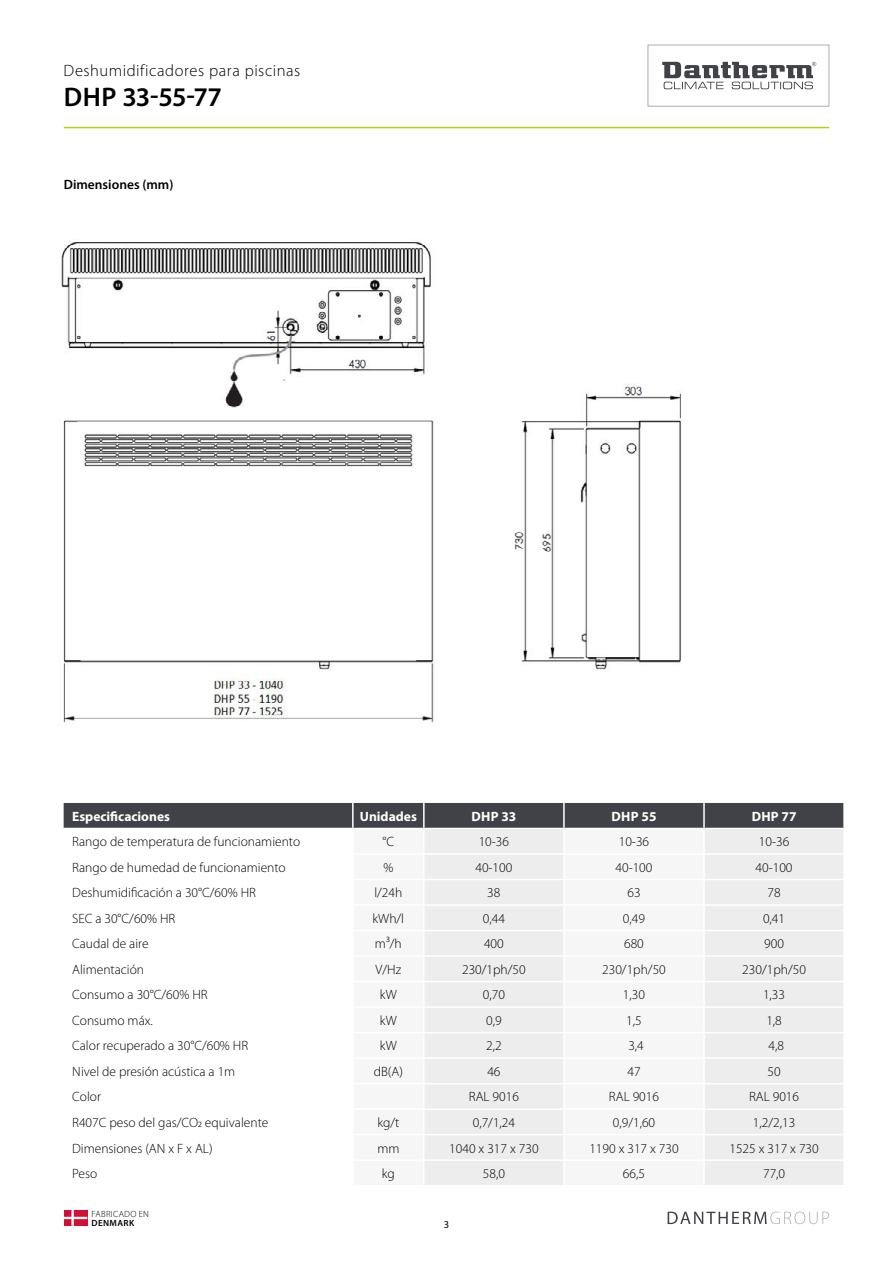
<style>
.page{position:relative;width:893px;height:1263px;background:#fff}
.page>*{position:absolute;margin:0;border:0;box-sizing:border-box;transform-origin:0 0}
.t1{font:600 27px "Myriad Pro";letter-spacing:-.015em;color:#000}
.t2{font:300 16.5px "Myriad Pro";letter-spacing:.035em;color:#000}
.t3{font:300 13.5px "Myriad Pro";color:#000}
.t4{font:700 13.5px "Myriad Pro";color:#fff}
.t5{font:600 13.5px "Myriad Pro";color:#000}
.t6{font:10.5px "Myriad Pro";color:#000}
.t7{font:300 9px "Myriad Pro";letter-spacing:.035em;color:#000}
.t8{font:600 9px "Myriad Pro";letter-spacing:.045em;color:#000}
</style>
<div class="page">
<div style="left:431px;top:1209px;width:31px;height:31px;border:2px solid #fff;border-radius:50%"></div>
<svg style="left:668px;top:1211px;width:161px;height:13px"></svg>
<svg style="left:648px;top:45px;width:181px;height:61px"></svg>
<hr style="left:64px;top:127px;width:765px;height:1px;background:#bccf00">
<svg style="left:64px;top:1210px;width:23px;height:16px"></svg>
<div style="left:64px;top:803px;width:779px;height:25px;background:#414248"></div>
<div style="left:425px;top:829px;width:418px;height:356px;background:#ededed"></div>
<div style="left:565px;top:829px;width:138px;height:356px;background:#f6f6f6"></div>
<hr style="left:352px;top:803px;width:2px;height:25px;background:#fff">
<hr style="left:423px;top:803px;width:2px;height:25px;background:#fff">
<hr style="left:563px;top:803px;width:2px;height:25px;background:#fff">
<hr style="left:703px;top:803px;width:2px;height:25px;background:#fff">
<hr style="left:563px;top:829px;width:2px;height:24px;background:#fff">
<hr style="left:703px;top:829px;width:2px;height:24px;background:#fff">
<hr style="left:563px;top:855px;width:2px;height:24px;background:#fff">
<hr style="left:703px;top:855px;width:2px;height:24px;background:#fff">
<hr style="left:563px;top:880px;width:2px;height:24px;background:#fff">
<hr style="left:703px;top:880px;width:2px;height:24px;background:#fff">
<hr style="left:563px;top:906px;width:2px;height:24px;background:#fff">
<hr style="left:703px;top:906px;width:2px;height:24px;background:#fff">
<hr style="left:563px;top:931px;width:2px;height:24px;background:#fff">
<hr style="left:703px;top:931px;width:2px;height:24px;background:#fff">
<hr style="left:563px;top:957px;width:2px;height:24px;background:#fff">
<hr style="left:703px;top:957px;width:2px;height:24px;background:#fff">
<hr style="left:563px;top:982px;width:2px;height:24px;background:#fff">
<hr style="left:703px;top:982px;width:2px;height:24px;background:#fff">
<hr style="left:563px;top:1008px;width:2px;height:24px;background:#fff">
<hr style="left:703px;top:1008px;width:2px;height:24px;background:#fff">
<hr style="left:563px;top:1033px;width:2px;height:24px;background:#fff">
<hr style="left:703px;top:1033px;width:2px;height:24px;background:#fff">
<hr style="left:563px;top:1059px;width:2px;height:24px;background:#fff">
<hr style="left:703px;top:1059px;width:2px;height:24px;background:#fff">
<hr style="left:563px;top:1084px;width:2px;height:24px;background:#fff">
<hr style="left:703px;top:1084px;width:2px;height:24px;background:#fff">
<hr style="left:563px;top:1110px;width:2px;height:24px;background:#fff">
<hr style="left:703px;top:1110px;width:2px;height:24px;background:#fff">
<hr style="left:563px;top:1135px;width:2px;height:24px;background:#fff">
<hr style="left:703px;top:1135px;width:2px;height:24px;background:#fff">
<hr style="left:563px;top:1161px;width:2px;height:24px;background:#fff">
<hr style="left:703px;top:1161px;width:2px;height:24px;background:#fff">
<hr style="left:424px;top:853px;width:140px;height:2px;background:#fff">
<hr style="left:564px;top:853px;width:140px;height:2px;background:#fff">
<hr style="left:704px;top:853px;width:141px;height:2px;background:#fff">
<hr style="left:424px;top:879px;width:140px;height:1px;background:#fff">
<hr style="left:564px;top:879px;width:140px;height:1px;background:#fff">
<hr style="left:704px;top:879px;width:141px;height:1px;background:#fff">
<hr style="left:424px;top:904px;width:140px;height:2px;background:#fff">
<hr style="left:564px;top:904px;width:140px;height:2px;background:#fff">
<hr style="left:704px;top:904px;width:141px;height:2px;background:#fff">
<hr style="left:424px;top:930px;width:140px;height:1px;background:#fff">
<hr style="left:564px;top:930px;width:140px;height:1px;background:#fff">
<hr style="left:704px;top:930px;width:141px;height:1px;background:#fff">
<hr style="left:424px;top:955px;width:140px;height:2px;background:#fff">
<hr style="left:564px;top:955px;width:140px;height:2px;background:#fff">
<hr style="left:704px;top:955px;width:141px;height:2px;background:#fff">
<hr style="left:424px;top:981px;width:140px;height:1px;background:#fff">
<hr style="left:564px;top:981px;width:140px;height:1px;background:#fff">
<hr style="left:704px;top:981px;width:141px;height:1px;background:#fff">
<hr style="left:424px;top:1006px;width:140px;height:2px;background:#fff">
<hr style="left:564px;top:1006px;width:140px;height:2px;background:#fff">
<hr style="left:704px;top:1006px;width:141px;height:2px;background:#fff">
<hr style="left:424px;top:1032px;width:140px;height:1px;background:#fff">
<hr style="left:564px;top:1032px;width:140px;height:1px;background:#fff">
<hr style="left:704px;top:1032px;width:141px;height:1px;background:#fff">
<hr style="left:424px;top:1057px;width:140px;height:2px;background:#fff">
<hr style="left:564px;top:1057px;width:140px;height:2px;background:#fff">
<hr style="left:704px;top:1057px;width:141px;height:2px;background:#fff">
<hr style="left:424px;top:1083px;width:140px;height:1px;background:#fff">
<hr style="left:564px;top:1083px;width:140px;height:1px;background:#fff">
<hr style="left:704px;top:1083px;width:141px;height:1px;background:#fff">
<hr style="left:424px;top:1108px;width:140px;height:2px;background:#fff">
<hr style="left:564px;top:1108px;width:140px;height:2px;background:#fff">
<hr style="left:704px;top:1108px;width:141px;height:2px;background:#fff">
<hr style="left:424px;top:1134px;width:140px;height:1px;background:#fff">
<hr style="left:564px;top:1134px;width:140px;height:1px;background:#fff">
<hr style="left:704px;top:1134px;width:141px;height:1px;background:#fff">
<hr style="left:424px;top:1159px;width:140px;height:2px;background:#fff">
<hr style="left:564px;top:1159px;width:140px;height:2px;background:#fff">
<hr style="left:704px;top:1159px;width:141px;height:2px;background:#fff">
<img style="left:61px;top:242px;width:620px;height:481px">
<p class="t2" style="left:64px;top:61px;width:238px">Deshumidificadores para piscinas</p>
<h1 class="t1" style="left:64px;top:80px;width:160px">DHP 33-55-77</h1>
<p class="t5" style="left:64px;top:176px;width:111px">Dimensiones (mm)</p>
<p class="t4" style="left:72px;top:807px;width:99px">Especificaciones</p>
<p class="t4" style="left:360px;top:807px;width:59px">Unidades</p>
<p class="t4" style="left:471px;top:807px;width:46px">DHP 33</p>
<p class="t4" style="left:612px;top:807px;width:46px">DHP 55</p>
<p class="t4" style="left:752px;top:807px;width:46px">DHP 77</p>
<p class="t3" style="left:72px;top:834px;width:230px">Rango de temperatura de funcionamiento</p>
<p class="t3" style="left:382px;top:834px;width:13px">°C</p>
<p class="t3" style="left:479px;top:834px;width:32px">10-36</p>
<p class="t3" style="left:619px;top:834px;width:32px">10-36</p>
<p class="t3" style="left:759px;top:834px;width:32px">10-36</p>
<p class="t3" style="left:72px;top:859px;width:215px">Rango de humedad de funcionamiento</p>
<p class="t3" style="left:383px;top:859px;width:11px">%</p>
<p class="t3" style="left:475px;top:859px;width:38px">40-100</p>
<p class="t3" style="left:615px;top:859px;width:38px">40-100</p>
<p class="t3" style="left:756px;top:859px;width:38px">40-100</p>
<p class="t3" style="left:72px;top:885px;width:185px">Deshumidificación a 30°C/60% HR</p>
<p class="t3" style="left:374px;top:885px;width:30px">l/24h</p>
<p class="t3" style="left:487px;top:885px;width:15px">38</p>
<p class="t3" style="left:627px;top:885px;width:15px">63</p>
<p class="t3" style="left:767px;top:885px;width:15px">78</p>
<p class="t3" style="left:72px;top:910px;width:105px">SEC a 30°C/60% HR</p>
<p class="t3" style="left:373px;top:910px;width:33px">kWh/l</p>
<p class="t3" style="left:483px;top:910px;width:24px">0,44</p>
<p class="t3" style="left:623px;top:910px;width:24px">0,49</p>
<p class="t3" style="left:763px;top:910px;width:24px">0,41</p>
<p class="t3" style="left:72px;top:936px;width:78px">Caudal de aire</p>
<p class="t3" style="left:375px;top:936px;width:28px">m³/h</p>
<p class="t3" style="left:484px;top:936px;width:21px">400</p>
<p class="t3" style="left:624px;top:936px;width:21px">680</p>
<p class="t3" style="left:764px;top:936px;width:21px">900</p>
<p class="t3" style="left:72px;top:961px;width:73px">Alimentación</p>
<p class="t3" style="left:375px;top:961px;width:27px">V/Hz</p>
<p class="t3" style="left:462px;top:961px;width:65px">230/1ph/50</p>
<p class="t3" style="left:602px;top:961px;width:65px">230/1ph/50</p>
<p class="t3" style="left:742px;top:961px;width:65px">230/1ph/50</p>
<p class="t3" style="left:72px;top:987px;width:137px">Consumo a 30°C/60% HR</p>
<p class="t3" style="left:380px;top:987px;width:18px">kW</p>
<p class="t3" style="left:483px;top:987px;width:24px">0,70</p>
<p class="t3" style="left:623px;top:987px;width:24px">1,30</p>
<p class="t3" style="left:763px;top:987px;width:24px">1,33</p>
<p class="t3" style="left:72px;top:1012px;width:82px">Consumo máx.</p>
<p class="t3" style="left:380px;top:1012px;width:18px">kW</p>
<p class="t3" style="left:486px;top:1012px;width:17px">0,9</p>
<p class="t3" style="left:626px;top:1012px;width:17px">1,5</p>
<p class="t3" style="left:766px;top:1012px;width:17px">1,8</p>
<p class="t3" style="left:72px;top:1038px;width:177px">Calor recuperado a 30°C/60% HR</p>
<p class="t3" style="left:380px;top:1038px;width:18px">kW</p>
<p class="t3" style="left:486px;top:1038px;width:17px">2,2</p>
<p class="t3" style="left:628px;top:1038px;width:17px">3,4</p>
<p class="t3" style="left:768px;top:1038px;width:17px">4,8</p>
<p class="t3" style="left:72px;top:1063px;width:165px">Nivel de presión acústica a 1m</p>
<p class="t3" style="left:374px;top:1063px;width:31px">dB(A)</p>
<p class="t3" style="left:487px;top:1063px;width:15px">46</p>
<p class="t3" style="left:627px;top:1063px;width:15px">47</p>
<p class="t3" style="left:767px;top:1063px;width:15px">50</p>
<p class="t3" style="left:72px;top:1089px;width:30px">Color</p>
<p class="t3" style="left:469px;top:1089px;width:52px">RAL 9016</p>
<p class="t3" style="left:609px;top:1089px;width:52px">RAL 9016</p>
<p class="t3" style="left:749px;top:1089px;width:52px">RAL 9016</p>
<p class="t3" style="left:72px;top:1114px;width:198px">R407C peso del gas/CO2 equivalente</p>
<p class="t3" style="left:377px;top:1114px;width:24px">kg/t</p>
<p class="t3" style="left:473px;top:1114px;width:44px">0,7/1,24</p>
<p class="t3" style="left:613px;top:1114px;width:44px">0,9/1,60</p>
<p class="t3" style="left:753px;top:1114px;width:44px">1,2/2,13</p>
<p class="t3" style="left:72px;top:1140px;width:142px">Dimensiones (AN x F x AL)</p>
<p class="t3" style="left:377px;top:1140px;width:24px">mm</p>
<p class="t3" style="left:449px;top:1140px;width:91px">1040 x 317 x 730</p>
<p class="t3" style="left:589px;top:1140px;width:91px">1190 x 317 x 730</p>
<p class="t3" style="left:729px;top:1140px;width:91px">1525 x 317 x 730</p>
<p class="t3" style="left:72px;top:1165px;width:27px">Peso</p>
<p class="t3" style="left:382px;top:1165px;width:15px">kg</p>
<p class="t3" style="left:483px;top:1165px;width:24px">58,0</p>
<p class="t3" style="left:623px;top:1165px;width:24px">66,5</p>
<p class="t3" style="left:763px;top:1165px;width:24px">77,0</p>
<p class="t7" style="left:92px;top:1208px;width:59px">FABRICADO EN</p>
<p class="t8" style="left:92px;top:1217px;width:44px">DENMARK</p>
<p class="t6" style="left:444px;top:1218px;width:7px">3</p>
</div>
